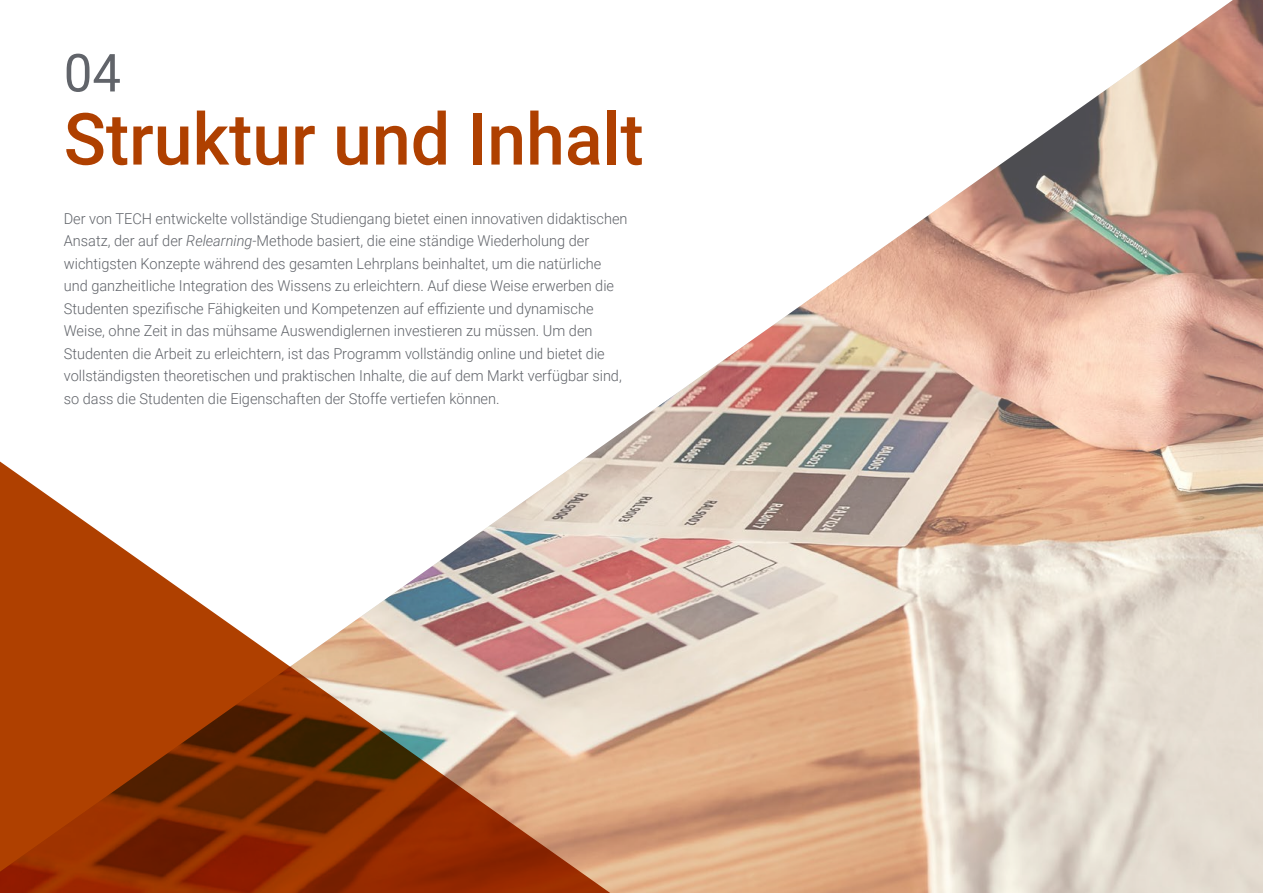
<style>
.page{position:relative;width:1263px;height:893px;background:#fff}
.page>*{position:absolute;margin:0;border:0;box-sizing:border-box;transform-origin:0 0}
.t1{font:500 72px "Roboto";color:#af4000}
.t2{font:52.5px "Roboto";color:#61646a}
.t3{font:300 15px/22.5px "Roboto";color:#61646a}
.s1{font-style:italic}
</style>
<div class="page">
<img style="left:602px;top:0;width:661px;height:893px">
<svg style="left:0;top:446px;width:640px;height:447px"></svg>
<h2 class="t2" style="left:64px;top:36px;width:59px">04</h2>
<h1 class="t1" style="left:64px;top:89px;width:581px">Struktur und Inhalt</h1>
<p class="t3" style="left:64px;top:207px;width:565px">Der von TECH entwickelte vollständige Studiengang bietet einen innovativen didaktischen Ansatz, der auf der <span class="s1">Relearning-</span>Methode basiert, die eine ständige Wiederholung der wichtigsten Konzepte während des gesamten Lehrplans beinhaltet, um die natürliche und ganzheitliche Integration des Wissens zu erleichtern. Auf diese Weise erwerben die Studenten spezifische Fähigkeiten und Kompetenzen auf effiziente und dynamische Weise, ohne Zeit in das mühsame Auswendiglernen investieren zu müssen. Um den Studenten die Arbeit zu erleichtern, ist das Programm vollständig online und bietet die vollständigsten theoretischen und praktischen Inhalte, die auf dem Markt verfügbar sind, so dass die Studenten die Eigenschaften der Stoffe vertiefen können.</p>
</div>
